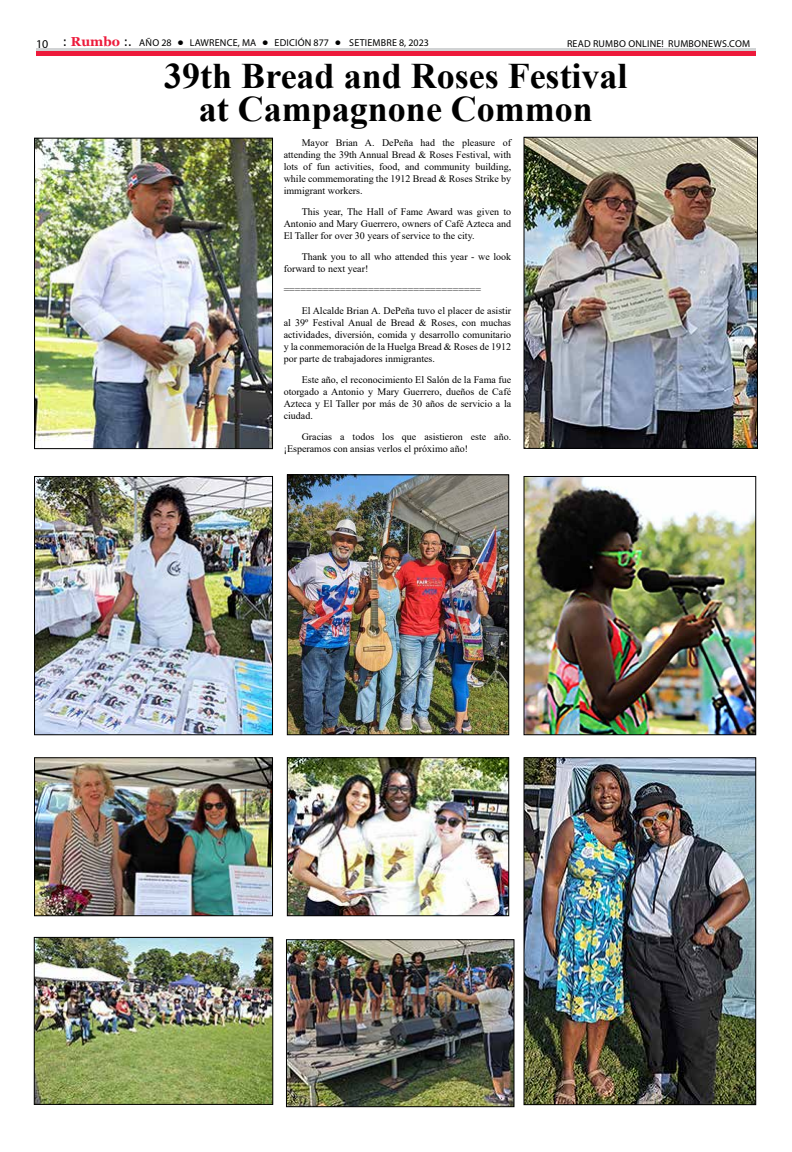
<style>
.page{position:relative;width:792px;height:1152px;background:#fff}
.page>*{position:absolute;margin:0;border:0;box-sizing:border-box;transform-origin:0 0}
.t1{font:700 36px/33px "Times New Roman";color:#000;text-align:center}
.t2{font:10px/12px "Times New Roman";color:#000;text-align:justify}
.t3{font:10px "Myriad Pro";letter-spacing:.02em;color:#000}
.s1{font-size:12px}
.s2{font-family:"Tahoma";font-size:12px}
.s3{font-family:"Georgia";font-weight:700;font-size:13px;color:#ed1a3b}
.s4{font-family:"Tahoma";font-weight:700;color:#fff}
</style>
<div class="page">
<div style="left:36px;top:51px;width:720px;height:5px;background:#ed1a3b"></div>
<hr style="left:36px;top:48px;width:720px;height:2px;background:#d1d3d4">
<img style="left:526px;top:139px;width:230px;height:308px">
<div style="left:524px;top:137px;width:234px;height:312px;border:1px solid #000"></div>
<img style="left:289px;top:477px;width:218px;height:256px">
<div style="left:287px;top:475px;width:222px;height:260px;border:1px solid #000"></div>
<img style="left:36px;top:760px;width:235px;height:154px">
<div style="left:34px;top:758px;width:239px;height:158px;border:1px solid #000"></div>
<img style="left:289px;top:760px;width:218px;height:154px">
<div style="left:287px;top:758px;width:222px;height:158px;border:1px solid #000"></div>
<img style="left:36px;top:478px;width:235px;height:255px">
<div style="left:34px;top:476px;width:239px;height:259px;border:1px solid #000"></div>
<img style="left:526px;top:760px;width:228px;height:343px">
<div style="left:524px;top:758px;width:232px;height:347px;border:1px solid #000"></div>
<img style="left:36px;top:140px;width:235px;height:307px">
<div style="left:34px;top:138px;width:239px;height:311px;border:1px solid #000"></div>
<img style="left:526px;top:478px;width:228px;height:255px">
<div style="left:524px;top:476px;width:232px;height:259px;border:1px solid #000"></div>
<img style="left:288px;top:941px;width:224px;height:164px">
<div style="left:286px;top:939px;width:228px;height:168px;border:1px solid #000"></div>
<img style="left:36px;top:939px;width:235px;height:164px">
<div style="left:34px;top:937px;width:239px;height:168px;border:1px solid #000"></div>
<p class="t3" style="left:36px;top:36px;width:395px"><span class="s1">10</span> <span class="s2">:</span> <span class="s3">Rumbo</span> <span class="s2">:.</span> AÑO 28 <span class="s4">•</span> LAWRENCE, MA <span class="s4">•</span> EDICIÓN 877 <span class="s4">•</span> SETIEMBRE 8, 2023</p>
<p class="t3" style="left:567px;top:37px;width:185px">READ RUMBO ONLINE! RUMBONEWS.COM</p>
<h1 class="t1" style="left:164px;top:58px;width:465px">39th Bread and Roses Festival at Campagnone Common</h1>
<p class="t2" style="left:284px;top:136px;width:229px;text-indent:18px">Mayor Brian A. DePeña had the pleasure of attending the 39th Annual Bread &amp; Roses Festival, with lots of fun activities, food, and community building, while commemorating the 1912 Bread &amp; Roses Strike by immigrant workers.</p>
<p class="t2" style="left:284px;top:205px;width:229px;text-indent:18px">This year, The Hall of Fame Award was given to Antonio and Mary Guerrero, owners of Café Azteca and El Taller for over 30 years of service to the city.</p>
<p class="t2" style="left:284px;top:250px;width:229px;text-indent:18px">Thank you to all who attended this year - we look forward to next year!</p>
<p class="t2" style="left:302px;top:279px;width:211px;line-height:21px;text-indent:-18px">===================================<br>El Alcalde Brian A. DePeña tuvo el placer de asistir</p>
<p class="t2" style="left:284px;top:316px;width:229px">al 39º Festival Anual de Bread &amp; Roses, con muchas actividades, diversión, comida y desarrollo comunitario y la conmemoración de la Huelga Bread &amp; Roses de 1912 por parte de trabajadores inmigrantes.</p>
<p class="t2" style="left:284px;top:373px;width:229px;text-indent:18px">Este año, el reconocimiento El Salón de la Fama fue otorgado a Antonio y Mary Guerrero, dueños de Café Azteca y El Taller por más de 30 años de servicio a la ciudad.</p>
<p class="t2" style="left:284px;top:430px;width:229px;text-indent:18px">Gracias a todos los que asistieron este año. ¡Esperamos con ansias verlos el próximo año!</p>
</div>
